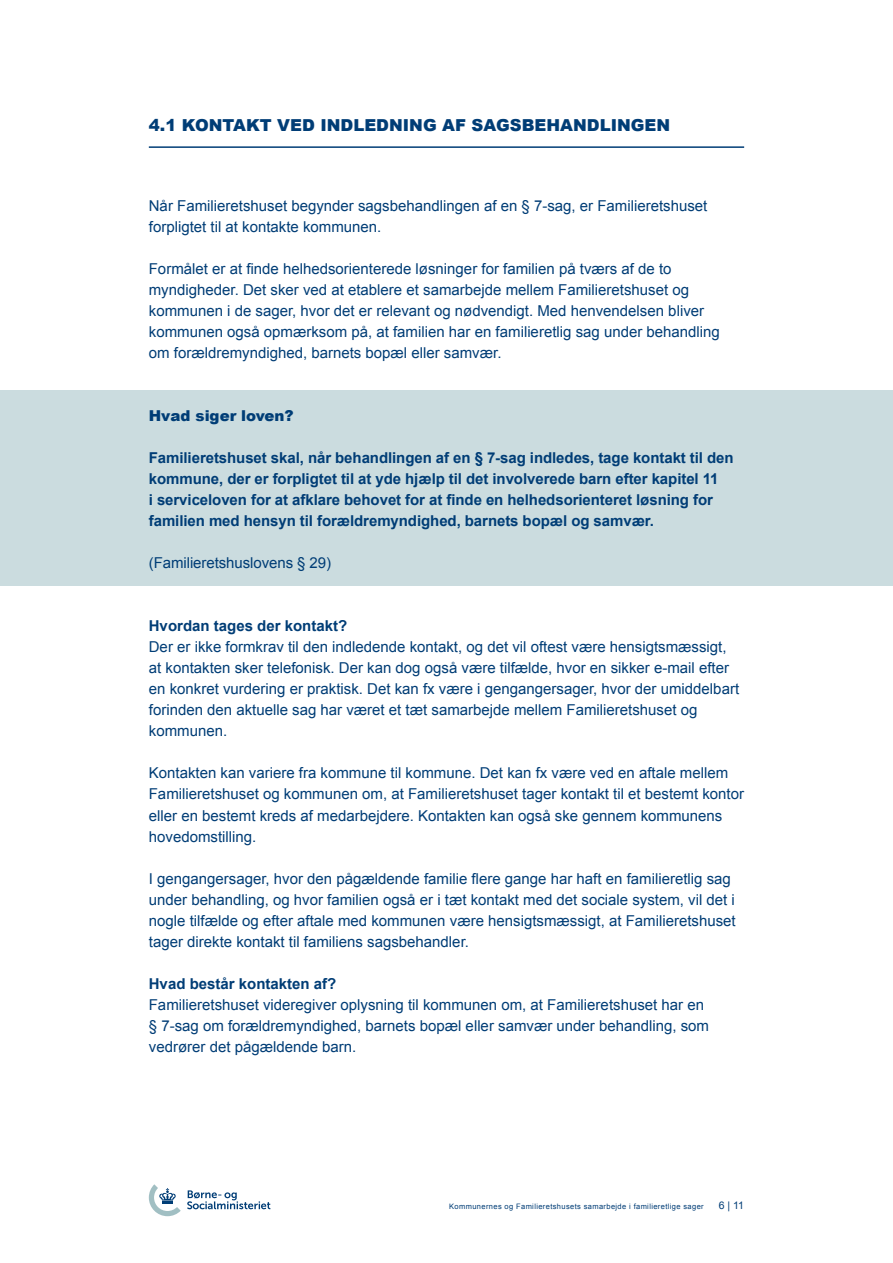
<style>
.page{position:relative;width:893px;height:1263px;background:#fff}
.page>*{position:absolute;margin:0;border:0;box-sizing:border-box;transform-origin:0 0}
.rubrik{font:900 16.5px "Arial";color:#003d76}
.brødtekst{font:15px/21px "Arial";color:#003d76}
.brødtekst-2{font:700 15px/21px "Arial";letter-spacing:-.005em;color:#003d76}
.brødtekst-3{font:900 15px "Arial";color:#003d76}
.t1{font:10.5px "Arial";color:#003d76}
.t2{font:7.5px "Arial";letter-spacing:.05em;color:#003d76}
</style>
<div class="page">
<svg style="left:149px;top:1184px;width:32px;height:32px"></svg>
<svg style="left:187px;top:1190px;width:83px;height:19px"></svg>
<div style="left:0;top:390px;width:893px;height:196px;background:#cbdcdf"></div>
<hr style="left:149px;top:146px;width:595px;height:2px;background:#003d76">
<p class="rubrik" style="left:149px;top:113px;width:523px">4.1 KONTAKT VED INDLEDNING AF SAGSBEHANDLINGEN</p>
<p class="brødtekst" style="left:149px;top:196px;width:560px">Når Familieretshuset begynder sagsbehandlingen af en § 7-sag, er Familieretshuset forpligtet til at kontakte kommunen.</p>
<p class="brødtekst" style="left:149px;top:259px;width:573px">Formålet er at finde helhedsorienterede løsninger for familien på tværs af de to myndigheder. Det sker ved at etablere et samarbejde mellem Familieretshuset og kommunen i de sager, hvor det er relevant og nødvendigt. Med henvendelsen bliver kommunen også opmærksom på, at familien har en familieretlig sag under behandling om forældremyndighed, barnets bopæl eller samvær.</p>
<p class="brødtekst-3" style="left:149px;top:405px;width:146px">Hvad siger loven?</p>
<p class="brødtekst-2" style="left:149px;top:448px;width:586px">Familieretshuset skal, når behandlingen af en § 7-sag indledes, tage kontakt til den kommune, der er forpligtet til at yde hjælp til det involverede barn efter kapitel 11<br>i serviceloven for at afklare behovet for at finde en helhedsorienteret løsning for familien med hensyn til forældremyndighed, barnets bopæl og samvær.</p>
<p class="brødtekst" style="left:149px;top:553px;width:184px">(Familieretshuslovens § 29)</p>
<p class="brødtekst-2" style="left:149px;top:616px;width:200px">Hvordan tages der kontakt?</p>
<p class="brødtekst" style="left:149px;top:637px;width:592px">Der er ikke formkrav til den indledende kontakt, og det vil oftest være hensigtsmæssigt, at kontakten sker telefonisk. Der kan dog også være tilfælde, hvor en sikker e-mail efter en konkret vurdering er praktisk. Det kan fx være i gengangersager, hvor der umiddelbart forinden den aktuelle sag har været et tæt samarbejde mellem Familieretshuset og kommunen.</p>
<p class="brødtekst" style="left:149px;top:763px;width:597px">Kontakten kan variere fra kommune til kommune. Det kan fx være ved en aftale mellem Familieretshuset og kommunen om, at Familieretshuset tager kontakt til et bestemt kontor eller en bestemt kreds af medarbejdere. Kontakten kan også ske gennem kommunens hovedomstilling.</p>
<p class="brødtekst" style="left:149px;top:868px;width:588px">I gengangersager, hvor den pågældende familie flere gange har haft en familieretlig sag under behandling, og hvor familien også er i tæt kontakt med det sociale system, vil det i nogle tilfælde og efter aftale med kommunen være hensigtsmæssigt, at Familieretshuset tager direkte kontakt til familiens sagsbehandler.</p>
<p class="brødtekst-2" style="left:149px;top:973px;width:189px">Hvad består kontakten af?</p>
<p class="brødtekst" style="left:149px;top:994px;width:562px">Familieretshuset videregiver oplysning til kommunen om, at Familieretshuset har en § 7-sag om forældremyndighed, barnets bopæl eller samvær under behandling, som vedrører det pågældende barn.</p>
<p class="t2" style="left:449px;top:1201px;width:256px">Kommunernes og Familieretshusets samarbejde i familieretlige sager</p>
<p class="t1" style="left:719px;top:1198px;width:27px">6 | 11</p>
</div>
